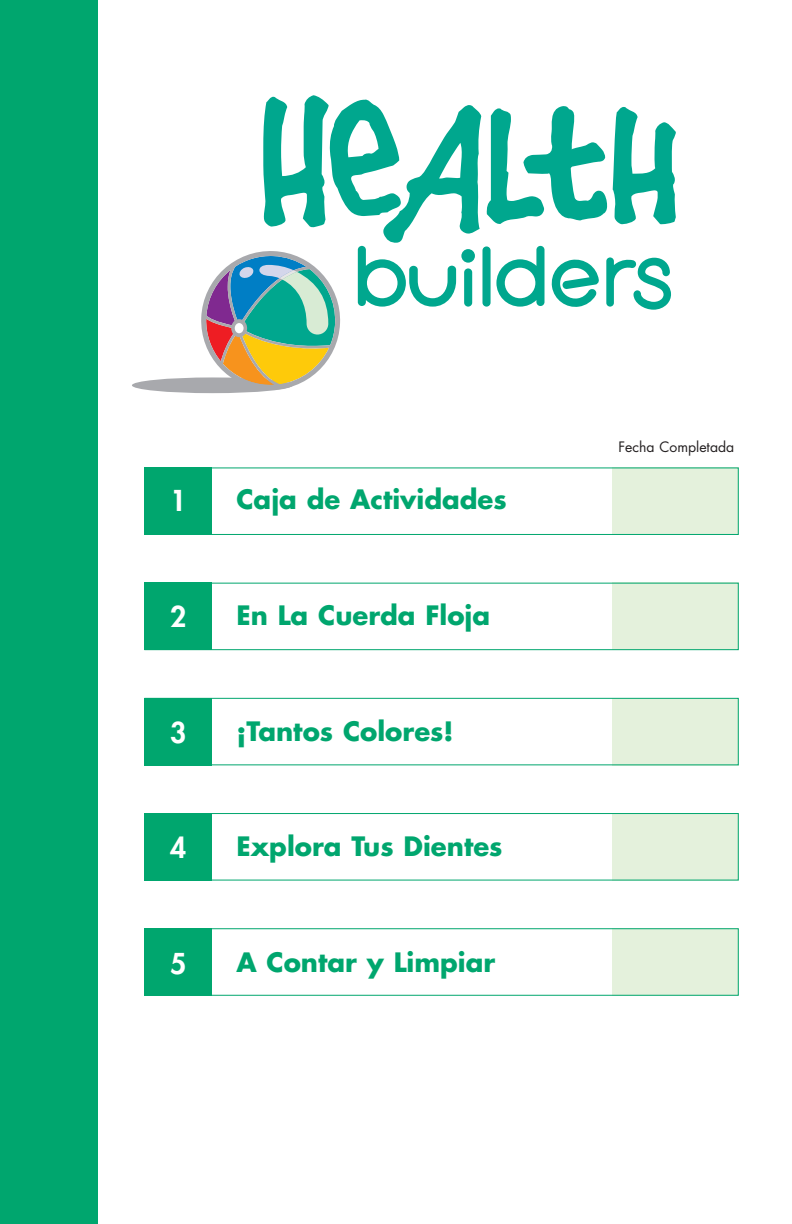
<style>
.page{position:relative;width:792px;height:1224px;background:#fff}
.page>*{position:absolute;margin:0;border:0;box-sizing:border-box;transform-origin:0 0}
.t1{font:800 28px "Futura";color:#fff}
.t2{font:700 26px "Futura";color:#00a66e}
.t3{font:14px "Futura";color:#231f20}
</style>
<div class="page">
<div style="left:0;top:0;width:97px;height:1224px;background:#00a66e"></div>
<div style="left:132px;top:377px;width:160px;height:16px;background:#a8a9ad;border-radius:50%"></div>
<svg style="left:200px;top:95px;width:475px;height:296px"></svg>
<div style="left:464px;top:268px;width:8px;height:39px;background:#00a78e;border-radius:4px"></div>
<div style="left:461px;top:249px;width:14px;height:14px;background:#00a78e;border-radius:50%"></div>
<div style="left:612px;top:467px;width:126px;height:68px;background:#e4f1dc"></div>
<div style="left:144px;top:467px;width:594px;height:68px;border:1px solid #00a66e"></div>
<div style="left:144px;top:467px;width:68px;height:68px;background:#00a66e"></div>
<div style="left:612px;top:583px;width:126px;height:67px;background:#e4f1dc"></div>
<div style="left:144px;top:583px;width:594px;height:67px;border:1px solid #00a66e"></div>
<div style="left:144px;top:583px;width:68px;height:67px;background:#00a66e"></div>
<div style="left:612px;top:698px;width:126px;height:67px;background:#e4f1dc"></div>
<div style="left:144px;top:698px;width:594px;height:67px;border:1px solid #00a66e"></div>
<div style="left:144px;top:698px;width:68px;height:67px;background:#00a66e"></div>
<div style="left:612px;top:813px;width:126px;height:68px;background:#e4f1dc"></div>
<div style="left:144px;top:813px;width:594px;height:68px;border:1px solid #00a66e"></div>
<div style="left:144px;top:813px;width:68px;height:68px;background:#00a66e"></div>
<div style="left:612px;top:928px;width:126px;height:68px;background:#e4f1dc"></div>
<div style="left:144px;top:928px;width:594px;height:68px;border:1px solid #00a66e"></div>
<div style="left:144px;top:928px;width:68px;height:68px;background:#00a66e"></div>
<p class="t3" style="left:618px;top:441px;width:117px">Fecha Completada</p>
<p class="t1" style="left:170px;top:487px;width:18px">1</p>
<p class="t2" style="left:236px;top:487px;width:272px">Caja de Actividades</p>
<p class="t1" style="left:170px;top:603px;width:18px">2</p>
<p class="t2" style="left:236px;top:603px;width:255px">En La Cuerda Floja</p>
<p class="t1" style="left:170px;top:719px;width:18px">3</p>
<p class="t2" style="left:236px;top:719px;width:218px">¡Tantos Colores!</p>
<p class="t1" style="left:170px;top:835px;width:18px">4</p>
<p class="t2" style="left:236px;top:835px;width:267px">Explora Tus Dientes</p>
<p class="t1" style="left:170px;top:950px;width:18px">5</p>
<p class="t2" style="left:236px;top:950px;width:260px">A Contar y Limpiar</p>
</div>
